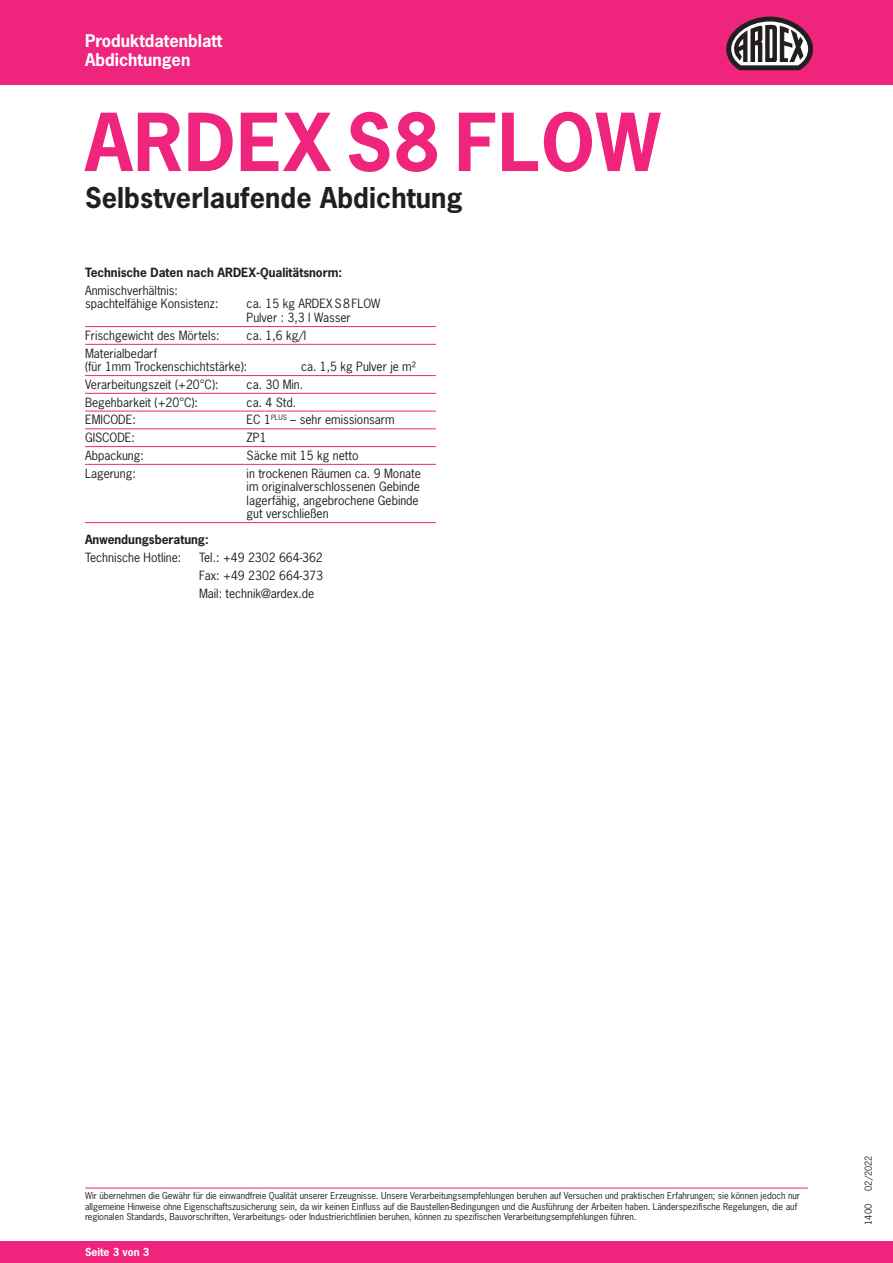
<style>
.page{position:relative;width:893px;height:1263px;background:#fff}
.page>*{position:absolute;margin:0;border:0;box-sizing:border-box;transform-origin:0 0}
.t1{font:700 75px "News Gothic Std";letter-spacing:.015em;color:#ee247d}
.t2{font:700 27px "News Gothic Std";letter-spacing:.005em;color:#231f20}
.t3{font:700 16.5px/19.5px "News Gothic Std";color:#fff}
.t4{font:12px/13.5px "News Gothic Std";color:#231f20}
.t5{font:700 12px "News Gothic Std";color:#231f20}
.t6{font:700 10.5px "News Gothic Std";color:#fff}
.t7{font:9px/10.5px "News Gothic Std";color:#231f20}
</style>
<div class="page">
<div style="left:0;top:0;width:893px;height:85px;background:#ee247d"></div>
<div style="left:0;top:1242px;width:893px;height:21px;background:#ee247d"></div>
<hr style="left:85px;top:326px;width:351px;height:1px;background:#ee247d">
<hr style="left:85px;top:344px;width:351px;height:1px;background:#ee247d">
<hr style="left:85px;top:375px;width:351px;height:1px;background:#ee247d">
<hr style="left:85px;top:393px;width:351px;height:1px;background:#ee247d">
<hr style="left:85px;top:411px;width:351px;height:1px;background:#ee247d">
<hr style="left:85px;top:428px;width:351px;height:1px;background:#ee247d">
<hr style="left:85px;top:446px;width:351px;height:1px;background:#ee247d">
<hr style="left:85px;top:464px;width:351px;height:1px;background:#ee247d">
<hr style="left:85px;top:522px;width:351px;height:1px;background:#ee247d">
<svg style="left:726px;top:17px;width:87px;height:53px"></svg>
<hr style="left:85px;top:1188px;width:723px;height:1px;background:#ee247d">
<h3 class="t3" style="left:85px;top:31px;width:139px">Produktdatenblatt<br>Abdichtungen</h3>
<h1 class="t1" style="left:85px;top:93px;width:577px">ARDEX S8 FLOW</h1>
<h2 class="t2" style="left:85px;top:180px;width:379px">Selbstverlaufende Abdichtung</h2>
<p class="t5" style="left:85px;top:265px;width:259px">Technische Daten nach ARDEX-Qualitätsnorm:</p>
<p class="t4" style="left:85px;top:284px;width:135px">Anmischverhältnis: spachtelfähige Konsistenz:</p>
<p class="t4" style="left:247px;top:297px;width:135px">ca. 15 kg ARDEX S8FLOW<br>Pulver : 3,3 l Wasser</p>
<p class="t4" style="left:85px;top:328px;width:136px">Frischgewicht des Mörtels:</p>
<p class="t4" style="left:247px;top:328px;width:61px">ca. 1,6 kg/l</p>
<p class="t4" style="left:85px;top:346px;width:164px">Materialbedarf<br>(für 1mm Trockenschichtstärke):</p>
<p class="t4" style="left:301px;top:360px;width:116px">ca. 1,5 kg Pulver je m²</p>
<p class="t4" style="left:85px;top:377px;width:135px">Verarbeitungszeit (+20°C):</p>
<p class="t4" style="left:247px;top:377px;width:58px">ca. 30 Min.</p>
<p class="t4" style="left:85px;top:395px;width:115px">Begehbarkeit (+20°C):</p>
<p class="t4" style="left:247px;top:395px;width:51px">ca. 4 Std.</p>
<p class="t4" style="left:85px;top:413px;width:52px">EMICODE:</p>
<p class="t4" style="left:247px;top:413px;width:149px">EC 1<sup>PLUS</sup> – sehr emissionsarm</p>
<p class="t4" style="left:85px;top:431px;width:52px">GISCODE:</p>
<p class="t4" style="left:247px;top:431px;width:21px">ZP1</p>
<p class="t4" style="left:85px;top:448px;width:60px">Abpackung:</p>
<p class="t4" style="left:247px;top:448px;width:113px">Säcke mit 15 kg netto</p>
<p class="t4" style="left:85px;top:466px;width:52px">Lagerung:</p>
<p class="t4" style="left:247px;top:466px;width:176px">in trockenen Räumen ca. 9 Monate im originalverschlossenen Gebinde lagerfähig, angebrochene Gebinde gut verschließen</p>
<p class="t5" style="left:85px;top:532px;width:125px">Anwendungsberatung:</p>
<p class="t4" style="left:85px;top:551px;width:98px">Technische Hotline:</p>
<p class="t4" style="left:199px;top:549px;width:125px;line-height:17.7px;text-align:justify">Tel.: +49 2302 664-362<br>Fax: +49 2302 664-373<br>Mail: technik@ardex.de</p>
<p class="t7" style="left:85px;top:1191px;width:716px">Wir übernehmen die Gewähr für die einwandfreie Qualität unserer Erzeugnisse. Unsere Verarbeitungsempfehlungen beruhen auf Versuchen und praktischen Erfahrungen; sie können jedoch nur allgemeine Hinweise ohne Eigenschaftszusicherung sein, da wir keinen Einfluss auf die Baustellen-Bedingungen und die Ausführung der Arbeiten haben. Länderspezifische Regelungen, die auf regionalen Standards, Bauvorschriften, Verarbeitungs- oder Industrierichtlinien beruhen, können zu spezifischen Verarbeitungsempfehlungen führen.</p>
<p class="t6" style="left:85px;top:1245px;width:66px">Seite 3 von 3</p>
<p class="t7" style="left:863px;top:1191px;width:37px;rotate:-90deg">02/2022</p>
<p class="t7" style="left:863px;top:1225px;width:22px;rotate:-90deg">1400</p>
</div>
